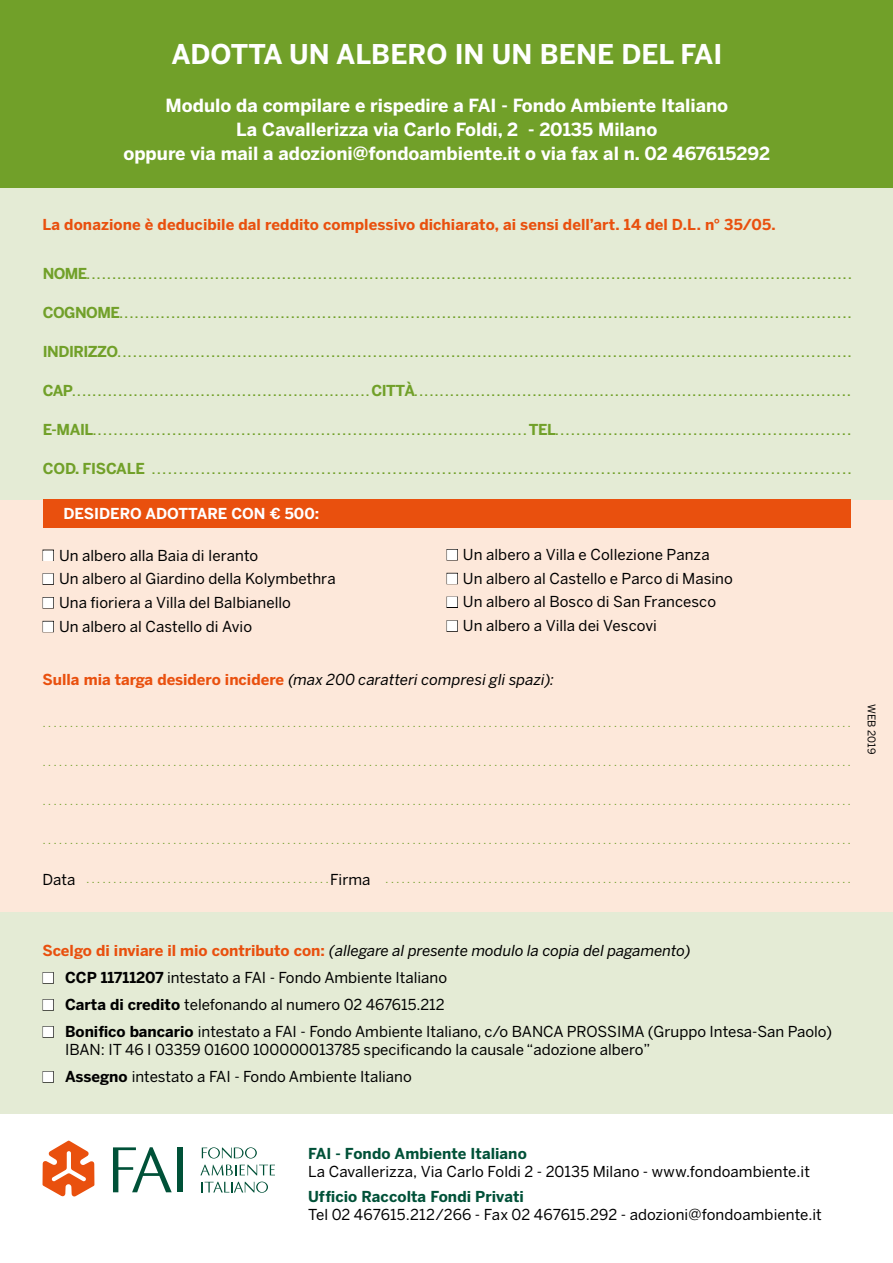
<style>
.page{position:relative;width:893px;height:1263px;background:#fff}
.page>*{position:absolute;margin:0;border:0;box-sizing:border-box;transform-origin:0 0}
.t1{font:700 27px "Benton Sans";color:#fff}
.t2{font:700 18px/24px "Benton Sans";color:#fff;text-align:center}
.t3{font:15px/18px "Benton Sans";color:#000}
.t4{font:italic 15px "Benton Sans";color:#000}
.t5{font:700 15px "Benton Sans";letter-spacing:.005em;color:#e9500e}
.t6{font:700 15px "Benton Sans";letter-spacing:.005em;color:#005138}
.t7{font:700 15px "Benton Sans";color:#fff}
.t8{font:700 10.5px "Benton Sans";color:#71a029}
.t9{font:10.5px "Benton Sans";color:#71a029}
.t10{font:10.5px "Benton Sans";letter-spacing:.015em;color:#000}
.s1{font-size:15px}
.s2{color:#fff}
.s3{font-weight:700;font-style:normal;color:#e9500e}
.s4{font-weight:700}
</style>
<div class="page">
<div style="left:0;top:187px;width:893px;height:315px;background:#e4ebd5"></div>
<div style="left:0;top:500px;width:893px;height:413px;background:#fde8da"></div>
<div style="left:43px;top:500px;width:807px;height:28px;background:#e9500e"></div>
<div style="left:43px;top:550px;width:11px;height:11px;border:1px solid #000"></div>
<div style="left:43px;top:573px;width:11px;height:12px;border:1px solid #000"></div>
<div style="left:43px;top:597px;width:11px;height:11px;border:1px solid #000"></div>
<div style="left:43px;top:621px;width:11px;height:11px;border:1px solid #000"></div>
<div style="left:447px;top:549px;width:11px;height:11px;border:1px solid #000"></div>
<div style="left:447px;top:573px;width:11px;height:11px;border:1px solid #000"></div>
<div style="left:447px;top:597px;width:11px;height:11px;border:1px solid #000"></div>
<div style="left:447px;top:620px;width:11px;height:12px;border:1px solid #000"></div>
<div style="left:0;top:912px;width:893px;height:202px;background:#e4ebd5"></div>
<div style="left:43px;top:972px;width:11px;height:11px;border:1px solid #000"></div>
<div style="left:43px;top:999px;width:11px;height:11px;border:1px solid #000"></div>
<div style="left:43px;top:1026px;width:11px;height:11px;border:1px solid #000"></div>
<div style="left:43px;top:1071px;width:11px;height:11px;border:1px solid #000"></div>
<svg style="left:113px;top:1147px;width:59px;height:45px"></svg>
<div style="left:177px;top:1147px;width:6px;height:45px;background:#005138"></div>
<svg style="left:43px;top:1141px;width:51px;height:56px"></svg>
<svg style="left:202px;top:1147px;width:55px;height:11px"></svg>
<svg style="left:200px;top:1164px;width:75px;height:11px"></svg>
<svg style="left:202px;top:1181px;width:66px;height:12px"></svg>
<div style="left:0;top:0;width:893px;height:188px;background:#71a029"></div>
<h1 class="t1" style="left:171px;top:38px;width:552px">ADOTTA UN ALBERO IN UN BENE DEL FAI</h1>
<h2 class="t2" style="left:123px;top:93px;width:648px">Modulo da compilare e rispedire a FAI - Fondo Ambiente Italiano<br>La Cavallerizza via Carlo Foldi, 2 - 20135 Milano<br>oppure via mail a adozioni@fondoambiente.it o via fax al n. 02 467615292</h2>
<h3 class="t5" style="left:43px;top:216px;width:735px">La donazione è deducibile dal reddito complessivo dichiarato, ai sensi dell’art. 14 del D.L. n° 35/05.</h3>
<p class="t8" style="left:43px;top:269px;width:810px"><span class="s1">NOME</span> .....................................................................................................................................................</p>
<p class="t8" style="left:43px;top:308px;width:810px"><span class="s1">COGNOME</span> .............................................................................................................................................</p>
<p class="t8" style="left:43px;top:347px;width:810px"><span class="s1">INDIRIZZO</span> .............................................................................................................................................</p>
<p class="t8" style="left:43px;top:386px;width:809px"><span class="s1">CAP</span> ..........................................................<span class="s1">CITTÀ</span>.....................................................................................</p>
<p class="t8" style="left:43px;top:425px;width:809px"><span class="s1">E-MAIL</span>..................................................................................<span class="s1">TEL</span>........................................................</p>
<p class="t8" style="left:43px;top:464px;width:810px"><span class="s1">COD. FISCALE</span> ................................................................................................................................</p>
<h3 class="t7" style="left:63px;top:505px;width:257px">DESIDERO ADOTTARE CON € 500:</h3>
<h3 class="t3" style="left:43px;top:546px;width:217px"><span class="s2">■</span> Un albero alla Baia di Ieranto</h3>
<h3 class="t3" style="left:43px;top:570px;width:295px"><span class="s2">■</span> Un albero al Giardino della Kolymbethra</h3>
<h3 class="t3" style="left:43px;top:593px;width:250px"><span class="s2">■</span> Una fioriera a Villa del Balbianello</h3>
<h3 class="t3" style="left:43px;top:617px;width:211px"><span class="s2">■</span> Un albero al Castello di Avio</h3>
<h3 class="t3" style="left:446px;top:545px;width:265px"><span class="s2">■</span> Un albero a Villa e Collezione Panza</h3>
<h3 class="t3" style="left:446px;top:569px;width:288px"><span class="s2">■</span> Un albero al Castello e Parco di Masino</h3>
<h3 class="t3" style="left:446px;top:593px;width:271px"><span class="s2">■</span> Un albero al Bosco di San Francesco</h3>
<h3 class="t3" style="left:446px;top:617px;width:212px"><span class="s2">■</span> Un albero a Villa dei Vescovi</h3>
<h3 class="t4" style="left:43px;top:671px;width:513px"><span class="s3">Sulla mia targa desidero incidere</span> (max 200 caratteri compresi gli spazi):</h3>
<p class="t9" style="left:43px;top:717px;width:809px">.....................................................................................................................................................</p>
<p class="t9" style="left:43px;top:756px;width:809px">.....................................................................................................................................................</p>
<p class="t9" style="left:43px;top:795px;width:809px">.....................................................................................................................................................</p>
<p class="t9" style="left:43px;top:834px;width:809px">.....................................................................................................................................................</p>
<p class="t9" style="left:43px;top:873px;width:809px">.....................................................................................................................................................</p>
<h3 class="t3" style="left:43px;top:870px;width:34px">Data</h3>
<h3 class="t3" style="left:330px;top:870px;width:42px">Firma</h3>
<p class="t10" style="left:878px;top:704px;width:52px;rotate:90deg">WEB 2019</p>
<h3 class="t4" style="left:43px;top:942px;width:649px"><span class="s3">Scelgo di inviare il mio contributo con:</span> (allegare al presente modulo la copia del pagamento)</h3>
<h3 class="t3" style="left:43px;top:968px;width:406px"><span class="s2">■</span> <span class="s4">CCP 11711207</span> intestato a FAI - Fondo Ambiente Italiano</h3>
<h3 class="t3" style="left:43px;top:995px;width:404px"><span class="s2">■</span> <span class="s4">Carta di credito</span> telefonando al numero 02 467615.212</h3>
<h3 class="t3" style="left:65px;top:1022px;width:769px;text-indent:-23px"><span class="s2">■</span> <span class="s4">Bonifico bancario</span> intestato a FAI - Fondo Ambiente Italiano, c/o BANCA PROSSIMA (Gruppo Intesa-San Paolo)<br>IBAN: IT 46 I 03359 01600 100000013785 specificando la causale “adozione albero”</h3>
<h3 class="t3" style="left:43px;top:1067px;width:371px"><span class="s2">■</span> <span class="s4">Assegno</span> intestato a FAI - Fondo Ambiente Italiano</h3>
<h3 class="t6" style="left:308px;top:1144px;width:220px">FAI - Fondo Ambiente Italiano</h3>
<h3 class="t3" style="left:308px;top:1162px;width:503px">La Cavallerizza, Via Carlo Foldi 2 - 20135 Milano - www.fondoambiente.it</h3>
<h3 class="t6" style="left:308px;top:1188px;width:217px">Ufficio Raccolta Fondi Privati</h3>
<h3 class="t3" style="left:308px;top:1206px;width:515px">Tel 02 467615.212/266 - Fax 02 467615.292 - adozioni@fondoambiente.it</h3>
</div>
